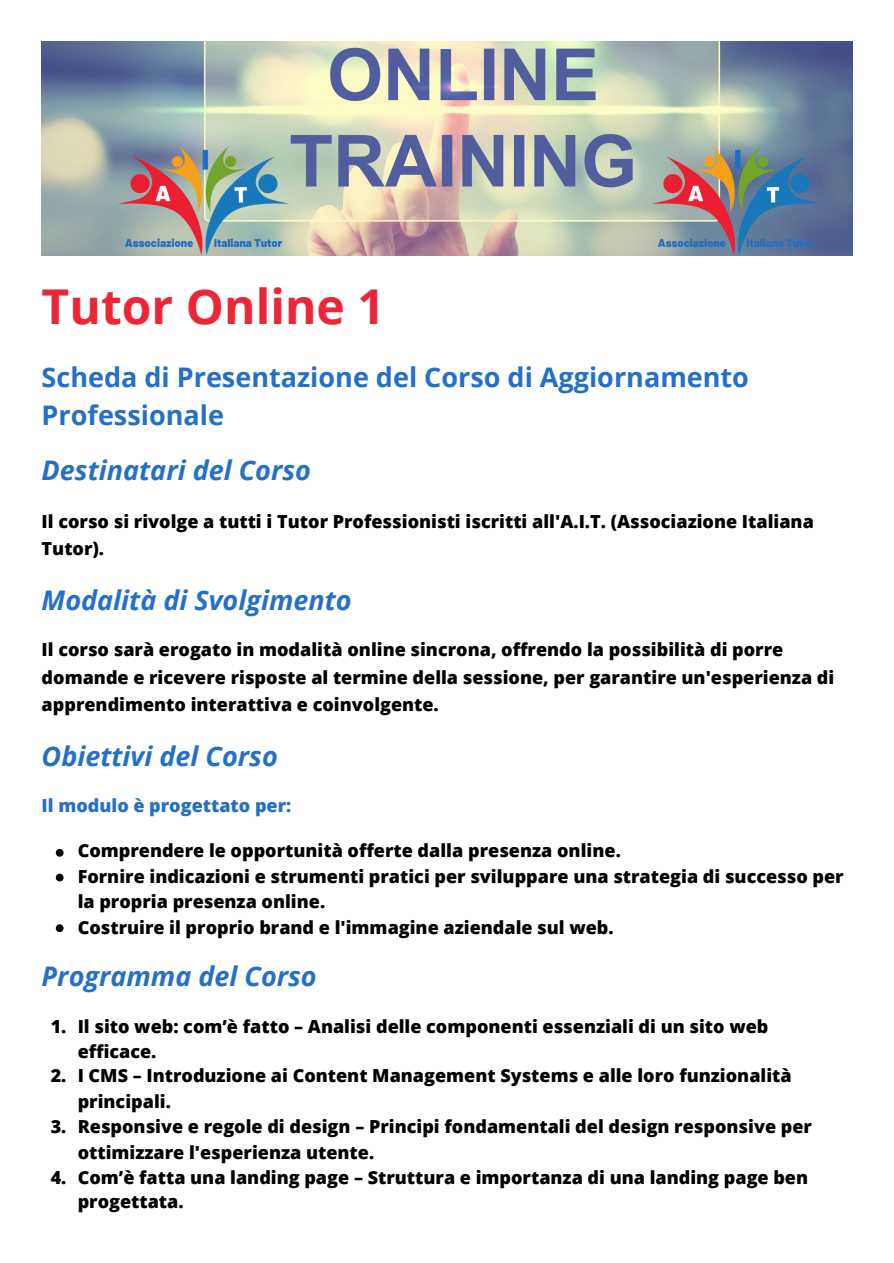
<style>
.page{position:relative;width:894px;height:1263px;background:#fff}
.page>*{position:absolute;margin:0;border:0;box-sizing:border-box;transform-origin:0 0}
.t1{font:700 48px "Open Sans";color:#ed2536}
.t2{font:italic 700 27px "Open Sans";color:#2570c7}
.t3{font:700 27px/38.2px "Open Sans";color:#2570c7}
.t4{font:800 18px/24.8px "Open Sans";color:#000}
.t5{font:800 18px "Open Sans";color:#2570c7}
</style>
<div class="page">
<img style="left:42px;top:42px;width:810px;height:213px">
<img style="left:113px;top:114px;width:182px;height:141px">
<img style="left:645px;top:114px;width:182px;height:141px">
<svg style="left:56px;top:849px;width:7px;height:8px"></svg>
<svg style="left:56px;top:874px;width:7px;height:7px"></svg>
<svg style="left:56px;top:924px;width:7px;height:8px"></svg>
<h1 class="t1" style="left:42px;top:273px;width:344px">Tutor Online 1</h1>
<p class="t3" style="left:42px;top:357px;width:708px">Scheda di Presentazione del Corso di Aggiornamento<br>Professionale</p>
<h2 class="t2" style="left:42px;top:452px;width:271px">Destinatari del Corso</h2>
<p class="t4" style="left:42px;top:507px;width:773px;line-height:27px">Il corso si rivolge a tutti i Tutor Professionisti iscritti all'A.I.T. (Associazione Italiana<br>Tutor).</p>
<h2 class="t2" style="left:42px;top:581px;width:311px">Modalità di Svolgimento</h2>
<p class="t4" style="left:42px;top:635px;width:794px;line-height:27.6px">Il corso sarà erogato in modalità online sincrona, offrendo la possibilità di porre domande e ricevere risposte al termine della sessione, per garantire un'esperienza di apprendimento interattiva e coinvolgente.</p>
<h2 class="t2" style="left:42px;top:737px;width:237px">Obiettivi del Corso</h2>
<p class="t5" style="left:42px;top:793px;width:251px">Il modulo è progettato per:</p>
<p class="t4" style="left:78px;top:838px;width:544px">Comprendere le opportunità offerte dalla presenza online.</p>
<p class="t4" style="left:78px;top:864px;width:767px">Fornire indicazioni e strumenti pratici per sviluppare una strategia di successo per la propria presenza online.</p>
<p class="t4" style="left:78px;top:914px;width:537px">Costruire il proprio brand e l'immagine aziendale sul web.</p>
<h2 class="t2" style="left:42px;top:957px;width:276px">Programma del Corso</h2>
<p class="t4" style="left:78px;top:1013px;width:692px;text-indent:-27px">1. Il sito web: com’è fatto – Analisi delle componenti essenziali di un sito web efficace.</p>
<p class="t4" style="left:78px;top:1062px;width:715px;line-height:25.8px;text-indent:-27px">2. I CMS – Introduzione ai Content Management Systems e alle loro funzionalità principali.</p>
<p class="t4" style="left:78px;top:1113px;width:735px;line-height:25.8px;text-indent:-27px">3. Responsive e regole di design – Principi fondamentali del design responsive per ottimizzare l'esperienza utente.</p>
<p class="t4" style="left:78px;top:1164px;width:731px;text-indent:-27px">4. Com’è fatta una landing page – Struttura e importanza di una landing page ben progettata.</p>
</div>
